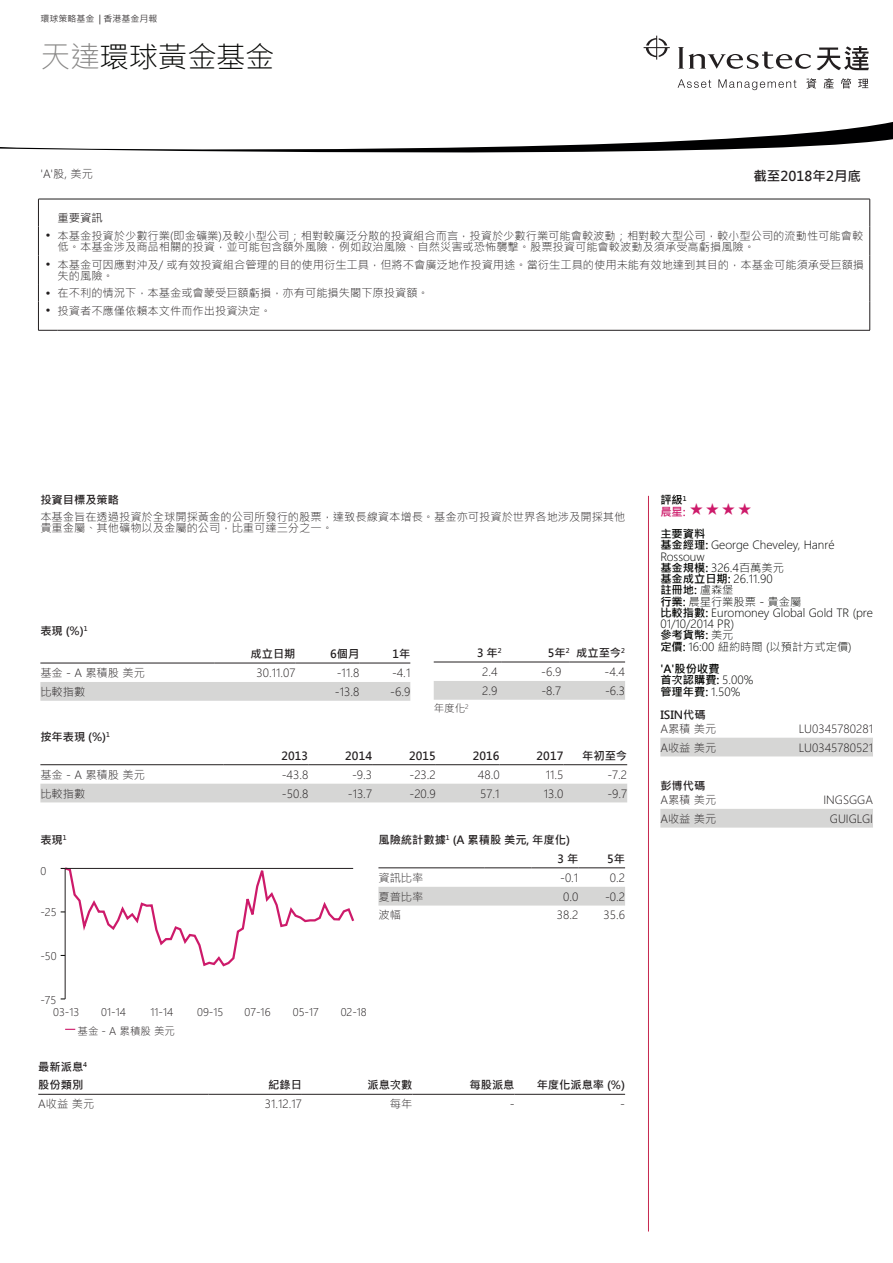
<style>
.page{position:relative;width:893px;height:1263px;background:#fff}
.page>*{position:absolute;margin:0;border:0;box-sizing:border-box;transform-origin:0 0}
.t1{font:300 30px "Microsoft Jheng Hei";letter-spacing:-.03em;color:#040503}
.t2{font:700 13.5px "Microsoft Jheng Hei";color:#231f20}
.t3{font:300 11.25px/11.2px "Microsoft Jheng Hei";color:#231f20}
.t4{font:300 11.25px/11.2px "Microsoft Jheng Hei";color:#040503}
.t5{font:700 11.25px/18.8px "Microsoft Jheng Hei";color:#231f20}
.t6{font:700 11.25px/11.2px "Microsoft Jheng Hei";color:#040503}
.t7{font:700 11.25px/11.2px "Microsoft Jheng Hei";color:#cd1a6a}
.t8{font:11.25px "Microsoft Jheng Hei";color:#231f20}
.t9{font:300 10.5px "Microsoft Jheng Hei";color:#231f20}
.t10{font:9px "Microsoft Jheng Hei";color:#231f20}
.s1{color:#888786}
.s2{font-family:"Arial";font-weight:700}
.s3{color:#040503}
.s4{font-weight:700}
.s5{font-weight:300}
</style>
<div class="page">
<svg style="left:0;top:122px;width:893px;height:30px"></svg>
<svg style="left:644px;top:36px;width:26px;height:24px"></svg>
<svg style="left:678px;top:79px;width:33px;height:9px"></svg>
<svg style="left:718px;top:79px;width:78px;height:11px"></svg>
<svg style="left:806px;top:78px;width:10px;height:11px"></svg>
<svg style="left:824px;top:78px;width:10px;height:10px"></svg>
<svg style="left:841px;top:78px;width:10px;height:11px"></svg>
<svg style="left:858px;top:79px;width:10px;height:9px"></svg>
<svg style="left:678px;top:46px;width:191px;height:24px"></svg>
<div style="left:660px;top:738px;width:213px;height:18px;background:#d6d6d5"></div>
<div style="left:660px;top:809px;width:213px;height:19px;background:#d6d6d5"></div>
<svg style="left:869px;top:200px;width:1px;height:130px"></svg>
<svg style="left:38px;top:200px;width:20px;height:131px"></svg>
<hr style="left:58px;top:330px;width:812px;height:1px;background:#231f20">
<hr style="left:378px;top:867px;width:107px;height:1px;background:#231f20">
<hr style="left:485px;top:867px;width:46px;height:1px;background:#231f20">
<hr style="left:531px;top:867px;width:47px;height:1px;background:#231f20">
<hr style="left:578px;top:867px;width:47px;height:1px;background:#231f20">
<div style="left:378px;top:887px;width:247px;height:18px;background:#d6d6d5"></div>
<hr style="left:38px;top:1094px;width:170px;height:1px;background:#231f20">
<hr style="left:208px;top:1094px;width:94px;height:1px;background:#231f20">
<hr style="left:302px;top:1094px;width:110px;height:1px;background:#231f20">
<hr style="left:412px;top:1094px;width:102px;height:1px;background:#231f20">
<hr style="left:514px;top:1094px;width:111px;height:1px;background:#231f20">
<hr style="left:648px;top:496px;width:1px;height:735px;background:#c7284f">
<hr style="left:38px;top:199px;width:832px;height:1px;background:#201d1e">
<hr style="left:434px;top:662px;width:68px;height:1px;background:#231f20">
<hr style="left:502px;top:662px;width:68px;height:1px;background:#231f20">
<hr style="left:570px;top:662px;width:55px;height:1px;background:#231f20">
<div style="left:434px;top:681px;width:191px;height:19px;background:#d6d6d5"></div>
<hr style="left:40px;top:663px;width:175px;height:1px;background:#231f20">
<hr style="left:215px;top:663px;width:81px;height:1px;background:#231f20">
<hr style="left:296px;top:663px;width:63px;height:1px;background:#231f20">
<hr style="left:359px;top:663px;width:51px;height:1px;background:#231f20">
<div style="left:40px;top:682px;width:370px;height:19px;background:#d6d6d5"></div>
<hr style="left:40px;top:764px;width:183px;height:1px;background:#231f20">
<hr style="left:223px;top:764px;width:85px;height:1px;background:#231f20">
<hr style="left:308px;top:764px;width:64px;height:1px;background:#231f20">
<hr style="left:372px;top:764px;width:64px;height:1px;background:#231f20">
<hr style="left:436px;top:764px;width:64px;height:1px;background:#231f20">
<hr style="left:500px;top:764px;width:63px;height:1px;background:#231f20">
<hr style="left:563px;top:764px;width:64px;height:1px;background:#231f20">
<div style="left:40px;top:784px;width:587px;height:18px;background:#d6d6d5"></div>
<svg style="left:61px;top:867px;width:294px;height:101px"></svg>
<hr style="left:65px;top:868px;width:1px;height:131px;background:#231f20">
<hr style="left:65px;top:868px;width:288px;height:1px;background:#231f20">
<p class="t10" style="left:40px;top:13px;width:119px">環球策略基金 | 香港基金月報</p>
<h1 class="t1" style="left:40px;top:38px;width:236px"><span class="s1">天達</span>環球黃金基金</h1>
<p class="t3" style="left:40px;top:169px;width:54px">'A'股, 美元</p>
<p class="t8" style="left:58px;top:211px;width:46px">重要資訊</p>
<p class="t3" style="left:58px;top:230px;width:807px;text-indent:-11px"><span class="s2">•</span> 本基金投資於少數行業(即金礦業)及較小型公司；相對較廣泛分散的投資組合而言，投資於少數行業可能會較波動；相對較大型公司，較小型公司的流動性可能會較低。本基金涉及商品相關的投資，並可能包含額外風險，例如政治風險、自然災害或恐怖襲擊。股票投資可能會較波動及須承受高虧損風險。</p>
<p class="t3" style="left:58px;top:259px;width:808px;text-indent:-11px"><span class="s2">•</span> 本基金可因應對沖及/ 或有效投資組合管理的目的使用衍生工具，但將不會廣泛地作投資用途。當衍生工具的使用未能有效地達到其目的，本基金可能須承受巨額損失的風險。</p>
<p class="t3" style="left:46px;top:287px;width:384px"><span class="s2">•</span> 在不利的情況下，本基金或會蒙受巨額虧損，亦有可能損失閣下原投資額。</p>
<p class="t3" style="left:46px;top:305px;width:227px"><span class="s2">•</span> 投資者不應僅依賴本文件而作出投資決定。</p>
<p class="t2" style="left:753px;top:167px;width:109px">截至2018年2月底</p>
<p class="t5" style="left:40px;top:491px;width:80px">投資目標及策略</p>
<p class="t3" style="left:40px;top:511px;width:587px">本基金旨在透過投資於全球開採黃金的公司所發行的股票，達致長線資本增長。基金亦可投資於世界各地涉及開採其他貴重金屬、其他礦物以及金屬的公司，比重可達三分之一。</p>
<p class="t5" style="left:40px;top:621px;width:49px">表現 (%)<sup>1</sup></p>
<p class="t5" style="left:477px;top:644px;width:26px">3 年<sup>2</sup></p>
<p class="t5" style="left:548px;top:644px;width:79px">5年<sup>2</sup> 成立至今<sup>2</sup></p>
<p class="t3" style="left:482px;top:666px;width:17px">2.4</p>
<p class="t3" style="left:541px;top:666px;width:22px">-6.9</p>
<p class="t3" style="left:605px;top:666px;width:22px">-4.4</p>
<p class="t3" style="left:482px;top:685px;width:17px">2.9</p>
<p class="t3" style="left:541px;top:685px;width:21px">-8.7</p>
<p class="t3" style="left:605px;top:685px;width:22px">-6.3</p>
<p class="t5" style="left:251px;top:645px;width:46px">成立日期</p>
<p class="t5" style="left:330px;top:645px;width:31px">6個月</p>
<p class="t5" style="left:392px;top:645px;width:19px">1年</p>
<p class="t3" style="left:40px;top:667px;width:106px">基金 - A 累積股 美元</p>
<p class="t3" style="left:257px;top:667px;width:40px">30.11.07</p>
<p class="t3" style="left:337px;top:667px;width:24px">-11.8</p>
<p class="t3" style="left:392px;top:667px;width:20px">-4.1</p>
<p class="t3" style="left:40px;top:686px;width:46px">比較指數</p>
<p class="t3" style="left:335px;top:686px;width:26px">-13.8</p>
<p class="t3" style="left:390px;top:686px;width:22px">-6.9</p>
<p class="t5" style="left:40px;top:727px;width:71px">按年表現 (%)<sup>1</sup></p>
<p class="t5" style="left:281px;top:746px;width:28px">2013</p>
<p class="t5" style="left:345px;top:746px;width:28px">2014</p>
<p class="t5" style="left:409px;top:746px;width:28px">2015</p>
<p class="t5" style="left:473px;top:746px;width:28px">2016</p>
<p class="t5" style="left:537px;top:746px;width:28px">2017</p>
<p class="t5" style="left:582px;top:746px;width:46px">年初至今</p>
<p class="t3" style="left:40px;top:769px;width:106px">基金 - A 累積股 美元</p>
<p class="t3" style="left:282px;top:769px;width:28px">-43.8</p>
<p class="t3" style="left:352px;top:769px;width:22px">-9.3</p>
<p class="t3" style="left:409px;top:769px;width:28px">-23.2</p>
<p class="t3" style="left:478px;top:769px;width:23px">48.0</p>
<p class="t3" style="left:546px;top:769px;width:19px">11.5</p>
<p class="t3" style="left:607px;top:769px;width:21px">-7.2</p>
<p class="t3" style="left:40px;top:788px;width:46px">比較指數</p>
<p class="t3" style="left:282px;top:788px;width:28px">-50.8</p>
<p class="t3" style="left:348px;top:788px;width:26px">-13.7</p>
<p class="t3" style="left:409px;top:788px;width:28px">-20.9</p>
<p class="t3" style="left:480px;top:788px;width:21px">57.1</p>
<p class="t3" style="left:544px;top:788px;width:21px">13.0</p>
<p class="t3" style="left:607px;top:788px;width:21px">-9.7</p>
<p class="t5" style="left:40px;top:831px;width:28px">表現<sup>1</sup></p>
<p class="t9" style="left:434px;top:702px;width:36px">年度化<sup>2</sup></p>
<p class="t5" style="left:558px;top:831px;width:22px;text-indent:-179px">風險統計數據<sup>1</sup> (A 累積股 美元, 年度化)<br>3 年</p>
<p class="t5" style="left:607px;top:849px;width:19px">5年</p>
<p class="t9" style="left:40px;top:865px;width:7px">0</p>
<p class="t9" style="left:40px;top:906px;width:18px">-25</p>
<p class="t9" style="left:40px;top:950px;width:18px">-50</p>
<p class="t9" style="left:40px;top:994px;width:18px">-75</p>
<p class="t9" style="left:53px;top:1006px;width:28px">03-13</p>
<p class="t9" style="left:101px;top:1006px;width:26px">01-14</p>
<p class="t9" style="left:151px;top:1006px;width:24px">11-14</p>
<p class="t9" style="left:197px;top:1006px;width:28px">09-15</p>
<p class="t9" style="left:245px;top:1006px;width:27px">07-16</p>
<p class="t9" style="left:293px;top:1006px;width:27px">05-17</p>
<p class="t9" style="left:78px;top:1024px;width:99px">基金 - A 累積股 美元</p>
<p class="t3" style="left:378px;top:872px;width:46px">資訊比率</p>
<p class="t3" style="left:560px;top:872px;width:20px">-0.1</p>
<p class="t3" style="left:610px;top:872px;width:17px">0.2</p>
<p class="t3" style="left:378px;top:891px;width:46px">夏普比率</p>
<p class="t3" style="left:563px;top:891px;width:17px">0.0</p>
<p class="t3" style="left:605px;top:891px;width:22px">-0.2</p>
<p class="t3" style="left:378px;top:910px;width:24px">波幅</p>
<p class="t3" style="left:557px;top:910px;width:23px">38.2</p>
<p class="t3" style="left:604px;top:910px;width:23px">35.6</p>
<p class="t9" style="left:341px;top:1006px;width:28px">02-18</p>
<p class="t5" style="left:38px;top:1057px;width:50px">最新派息<sup>4</sup>股份類別</p>
<p class="t5" style="left:268px;top:1076px;width:35px">紀錄日</p>
<p class="t5" style="left:367px;top:1076px;width:46px">派息次數</p>
<p class="t5" style="left:469px;top:1076px;width:46px">每股派息</p>
<p class="t5" style="left:537px;top:1076px;width:90px">年度化派息率 (%)</p>
<p class="t3" style="left:38px;top:1098px;width:57px">A收益 美元</p>
<p class="t3" style="left:265px;top:1098px;width:39px">31.12.17</p>
<p class="t3" style="left:390px;top:1098px;width:24px">每年</p>
<p class="t3" style="left:510px;top:1098px;width:6px">-</p>
<p class="t3" style="left:620px;top:1098px;width:6px">-</p>
<p class="t7" style="left:660px;top:495px;width:28px"><span class="s3">評級</span><sup>1</sup>晨星:</p>
<p class="t4" style="left:660px;top:528px;width:214px"><span class="s4">主要資料<br>基金經理:</span> George Cheveley, Hanré<br>Rossouw<br><span class="s4">基金規模:</span> 326.4百萬美元<br><span class="s4">基金成立日期:</span> 26.11.90<br><span class="s4">註冊地:</span> 盧森堡<br><span class="s4">行業:</span> 晨星行業股票 - 貴金屬<br><span class="s4">比較指數:</span> Euromoney Global Gold TR (pre<br>01/10/2014 PR)<br><span class="s4">參考貨幣:</span> 美元<br><span class="s4">定價:</span> 16:00 紐約時間 (以預計方式定價)</p>
<p class="t6" style="left:660px;top:663px;width:94px">'A'股份收費<br>首次認購費: <span class="s5">5.00%</span>管理年費: <span class="s5">1.50%</span></p>
<p class="t5" style="left:660px;top:705px;width:47px">ISIN代碼</p>
<p class="t3" style="left:660px;top:723px;width:57px">A累積 美元</p>
<p class="t3" style="left:799px;top:723px;width:76px">LU0345780281</p>
<p class="t3" style="left:660px;top:742px;width:57px">A收益 美元</p>
<p class="t3" style="left:799px;top:742px;width:76px">LU0345780521</p>
<p class="t5" style="left:660px;top:776px;width:46px">彭博代碼</p>
<p class="t3" style="left:660px;top:794px;width:57px">A累積 美元</p>
<p class="t3" style="left:823px;top:794px;width:51px">INGSGGA</p>
<p class="t3" style="left:660px;top:813px;width:57px">A收益 美元</p>
<p class="t3" style="left:830px;top:813px;width:45px">GUIGLGI</p>
</div>
